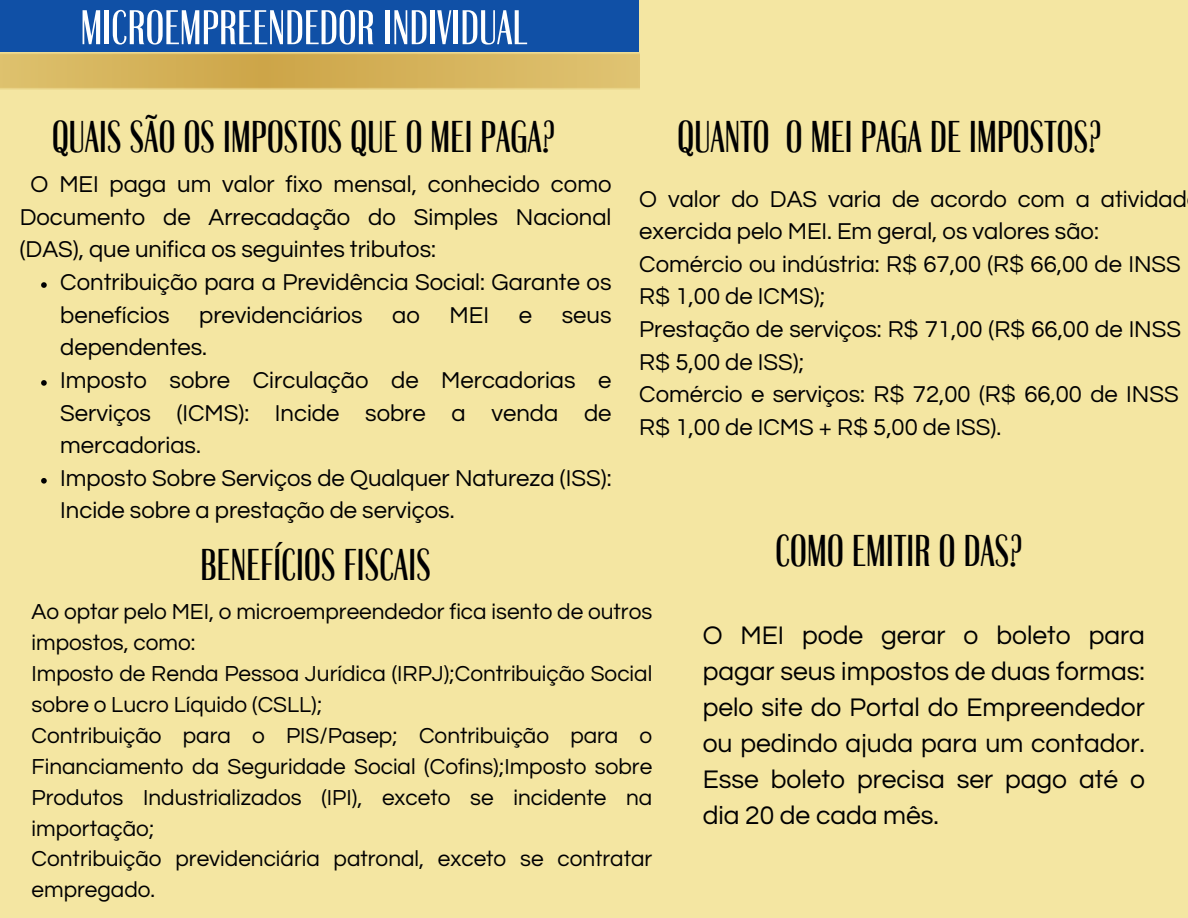
<style>
.page{position:relative;width:1188px;height:918px;background:#f4e6a2}
.page>*{position:absolute;margin:0;border:0;box-sizing:border-box;transform-origin:0 0}
.t1{font:500 51px "Britannic Com D";letter-spacing:.02em;color:#fff}
.t2{font:500 46.35px "Britannic Com D";letter-spacing:.02em;color:#000001}
.t3{font:26.4px/36.2px "Questrial";color:#000001;text-align:justify}
.t4{font:23.85px/32.7px "Questrial";color:#000001;text-align:justify}
.t5{font:22.65px/30.9px "Questrial";color:#000001}
</style>
<div class="page">
<div style="left:0;top:0;width:639px;height:52px;background:#1050a6"></div>
<svg style="left:41px;top:282px;width:6px;height:6px"></svg>
<svg style="left:41px;top:380px;width:6px;height:6px"></svg>
<svg style="left:41px;top:478px;width:6px;height:6px"></svg>
<p class="t1" style="left:81px;top:10px;width:447px">MICROEMPREENDEDOR INDIVIDUAL</p>
<h2 class="t2" style="left:52px;top:121px;width:504px">QUAIS SÃO OS IMPOSTOS QUE O MEI PAGA?</h2>
<h2 class="t4" style="left:20px;top:169px;width:593px;text-indent:11px">O MEI paga um valor fixo mensal, conhecido como Documento de Arrecadação do Simples Nacional (DAS), que unifica os seguintes tributos:</h2>
<h3 class="t4" style="left:60px;top:266px;width:553px">Contribuição para a Previdência Social: Garante os benefícios previdenciários ao MEI e seus dependentes.</h3>
<p class="t4" style="left:60px;top:364px;width:553px">Imposto sobre Circulação de Mercadorias e Serviços (ICMS): Incide sobre a venda de mercadorias.</p>
<p class="t4" style="left:60px;top:462px;width:553px">Imposto Sobre Serviços de Qualquer Natureza (ISS):<br>Incide sobre a prestação de serviços.</p>
<p class="t2" style="left:678px;top:121px;width:425px">QUANTO O MEI PAGA DE IMPOSTOS?</p>
<p class="t4" style="left:639px;top:183px;width:549px;text-align:left">O valor do DAS varia de acordo com a atividad exercida pelo MEI. Em geral, os valores são:<br>Comércio ou indústria: R$ 67,00 (R$ 66,00 de INSS R$ 1,00 de ICMS);<br>Prestação de serviços: R$ 71,00 (R$ 66,00 de INSS R$ 5,00 de ISS);<br>Comércio e serviços: R$ 72,00 (R$ 66,00 de INSS R$ 1,00 de ICMS + R$ 5,00 de ISS).</p>
<h2 class="t2" style="left:201px;top:549px;width:231px">BENEFÍCIOS FISCAIS</h2>
<h2 class="t5" style="left:32px;top:597px;width:622px">Ao optar pelo MEI, o microempreendedor fica isento de outros impostos, como:</h2>
<p class="t5" style="left:32px;top:659px;width:622px">Imposto de Renda Pessoa Jurídica (IRPJ);Contribuição Social sobre o Lucro Líquido (CSLL);</p>
<p class="t5" style="left:32px;top:721px;width:622px;text-align:justify">Contribuição para o PIS/Pasep; Contribuição para o Financiamento da Seguridade Social (Cofins);Imposto sobre Produtos Industrializados (IPI), exceto se incidente na importação;</p>
<p class="t5" style="left:32px;top:844px;width:622px">Contribuição previdenciária patronal, exceto se contratar empregado.</p>
<p class="t2" style="left:776px;top:535px;width:248px">COMO EMITIR O DAS?</p>
<h3 class="t3" style="left:703px;top:618px;width:444px">O MEI pode gerar o boleto para pagar seus impostos de duas formas: pelo site do Portal do Empreendedor ou pedindo ajuda para um contador.<br>Esse boleto precisa ser pago até o dia 20 de cada mês.</h3>
</div>
